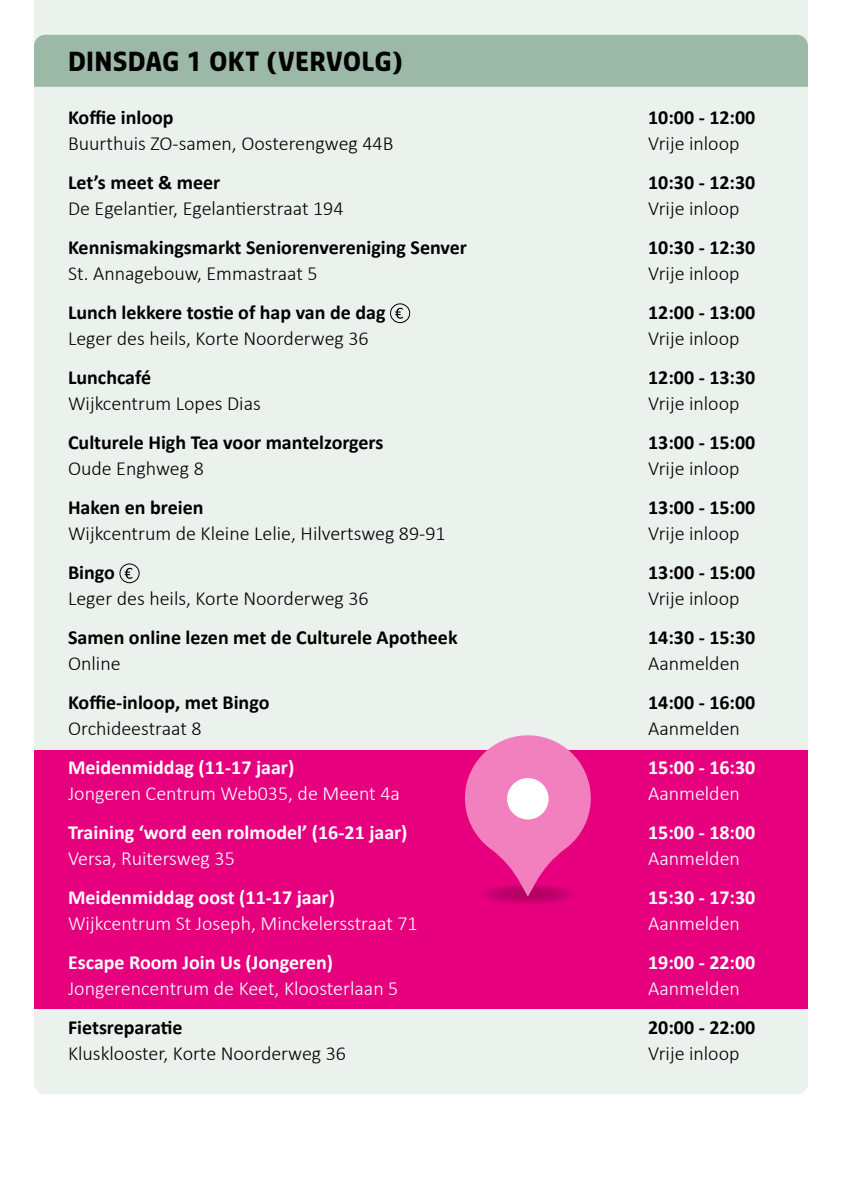
<style>
.page{position:relative;width:842px;height:1191px;background:#fff}
.page>*{position:absolute;margin:0;border:0;box-sizing:border-box;transform-origin:0 0}
.t1{font:700 25.8px "Sansa Con Pro";letter-spacing:.015em;color:#000}
.t2{font:300 20px "Calibri";color:#000}
.t3{font:700 20px "Calibri";color:#000}
.t4{font:300 20px "Calibri";color:#fff}
.t5{font:700 20px "Calibri";color:#fff}
</style>
<div class="page">
<div style="left:34px;top:0;width:774px;height:35px;background:#ebf1ed"></div>
<div style="left:34px;top:87px;width:774px;height:1007px;background:#ebf1ed"></div>
<div style="left:390px;top:303px;width:20px;height:20px;border:1px solid #000;border-radius:50%"></div>
<svg style="left:395px;top:308px;width:8px;height:11px"></svg>
<div style="left:119px;top:563px;width:21px;height:20px;border:1px solid #000;border-radius:50%"></div>
<svg style="left:125px;top:568px;width:7px;height:11px"></svg>
<div style="left:34px;top:750px;width:774px;height:258px;background:#e6007e"></div>
<svg style="left:479px;top:884px;width:98px;height:20px"></svg>
<svg style="left:463px;top:733px;width:128px;height:163px"></svg>
<div style="left:507px;top:778px;width:42px;height:41px;background:#fff;border-radius:50%"></div>
<div style="left:34px;top:35px;width:774px;height:52px;background:#9cb9a7"></div>
<p class="t1" style="left:68px;top:45px;width:335px">DINSDAG 1 OKT (VERVOLG)</p>
<p class="t3" style="left:68px;top:103px;width:107px">Koffie inloop</p>
<p class="t3" style="left:648px;top:103px;width:109px">10:00 - 12:00</p>
<p class="t2" style="left:68px;top:131px;width:327px">Buurthuis ZO-samen, Oosterengweg 44B</p>
<p class="t2" style="left:648px;top:131px;width:93px">Vrije inloop</p>
<p class="t3" style="left:68px;top:168px;width:154px">Let’s meet &amp; meer</p>
<p class="t3" style="left:648px;top:168px;width:109px">10:30 - 12:30</p>
<p class="t2" style="left:68px;top:196px;width:277px">De Egelantier, Egelantierstraat 194</p>
<p class="t2" style="left:648px;top:196px;width:93px">Vrije inloop</p>
<p class="t3" style="left:68px;top:233px;width:400px">Kennismakingsmarkt Seniorenvereniging Senver</p>
<p class="t3" style="left:648px;top:233px;width:109px">10:30 - 12:30</p>
<p class="t2" style="left:68px;top:261px;width:251px">St. Annagebouw, Emmastraat 5</p>
<p class="t2" style="left:648px;top:261px;width:93px">Vrije inloop</p>
<p class="t3" style="left:68px;top:298px;width:319px">Lunch lekkere tostie of hap van de dag</p>
<p class="t3" style="left:648px;top:298px;width:109px">12:00 - 13:00</p>
<p class="t2" style="left:68px;top:326px;width:302px">Leger des heils, Korte Noorderweg 36</p>
<p class="t2" style="left:648px;top:326px;width:93px">Vrije inloop</p>
<p class="t3" style="left:68px;top:363px;width:85px">Lunchcafé</p>
<p class="t3" style="left:648px;top:363px;width:109px">12:00 - 13:30</p>
<p class="t2" style="left:68px;top:391px;width:194px">Wijkcentrum Lopes Dias</p>
<p class="t2" style="left:648px;top:391px;width:93px">Vrije inloop</p>
<p class="t3" style="left:68px;top:428px;width:317px">Culturele High Tea voor mantelzorgers</p>
<p class="t3" style="left:648px;top:428px;width:109px">13:00 - 15:00</p>
<p class="t2" style="left:68px;top:456px;width:137px">Oude Enghweg 8</p>
<p class="t2" style="left:648px;top:456px;width:93px">Vrije inloop</p>
<p class="t3" style="left:68px;top:493px;width:137px">Haken en breien</p>
<p class="t3" style="left:648px;top:493px;width:109px">13:00 - 15:00</p>
<p class="t2" style="left:68px;top:521px;width:379px">Wijkcentrum de Kleine Lelie, Hilvertsweg 89-91</p>
<p class="t2" style="left:648px;top:521px;width:93px">Vrije inloop</p>
<p class="t3" style="left:68px;top:558px;width:48px">Bingo</p>
<p class="t3" style="left:648px;top:558px;width:109px">13:00 - 15:00</p>
<p class="t2" style="left:68px;top:586px;width:302px">Leger des heils, Korte Noorderweg 36</p>
<p class="t2" style="left:648px;top:586px;width:93px">Vrije inloop</p>
<p class="t3" style="left:68px;top:623px;width:391px">Samen online lezen met de Culturele Apotheek</p>
<p class="t3" style="left:648px;top:623px;width:109px">14:30 - 15:30</p>
<p class="t2" style="left:68px;top:651px;width:54px">Online</p>
<p class="t2" style="left:648px;top:651px;width:93px">Aanmelden</p>
<p class="t3" style="left:68px;top:688px;width:203px">Koffie-inloop, met Bingo</p>
<p class="t3" style="left:648px;top:688px;width:109px">14:00 - 16:00</p>
<p class="t2" style="left:68px;top:716px;width:135px">Orchideestraat 8</p>
<p class="t2" style="left:648px;top:716px;width:93px">Aanmelden</p>
<p class="t5" style="left:68px;top:753px;width:228px">Meidenmiddag (11-17 jaar)</p>
<p class="t5" style="left:648px;top:753px;width:109px">15:00 - 16:30</p>
<p class="t4" style="left:68px;top:781px;width:333px">Jongeren Centrum Web035, de Meent 4a</p>
<p class="t4" style="left:648px;top:781px;width:93px">Aanmelden</p>
<p class="t5" style="left:68px;top:818px;width:341px">Training ‘word een rolmodel’ (16-21 jaar)</p>
<p class="t5" style="left:648px;top:818px;width:109px">15:00 - 18:00</p>
<p class="t4" style="left:68px;top:846px;width:168px">Versa, Ruitersweg 35</p>
<p class="t4" style="left:648px;top:846px;width:93px">Aanmelden</p>
<p class="t5" style="left:68px;top:883px;width:268px">Meidenmiddag oost (11-17 jaar)</p>
<p class="t5" style="left:648px;top:883px;width:109px">15:30 - 17:30</p>
<p class="t4" style="left:68px;top:911px;width:351px">Wijkcentrum St Joseph, Minckelersstraat 71</p>
<p class="t4" style="left:648px;top:911px;width:93px">Aanmelden</p>
<p class="t5" style="left:68px;top:948px;width:267px">Escape Room Join Us (Jongeren)</p>
<p class="t5" style="left:648px;top:948px;width:109px">19:00 - 22:00</p>
<p class="t4" style="left:68px;top:976px;width:332px">Jongerencentrum de Keet, Kloosterlaan 5</p>
<p class="t4" style="left:648px;top:976px;width:93px">Aanmelden</p>
<p class="t3" style="left:68px;top:1013px;width:116px">Fietsreparatie</p>
<p class="t3" style="left:648px;top:1013px;width:109px">20:00 - 22:00</p>
<p class="t2" style="left:68px;top:1041px;width:280px">Klusklooster, Korte Noorderweg 36</p>
<p class="t2" style="left:648px;top:1041px;width:93px">Vrije inloop</p>
</div>
